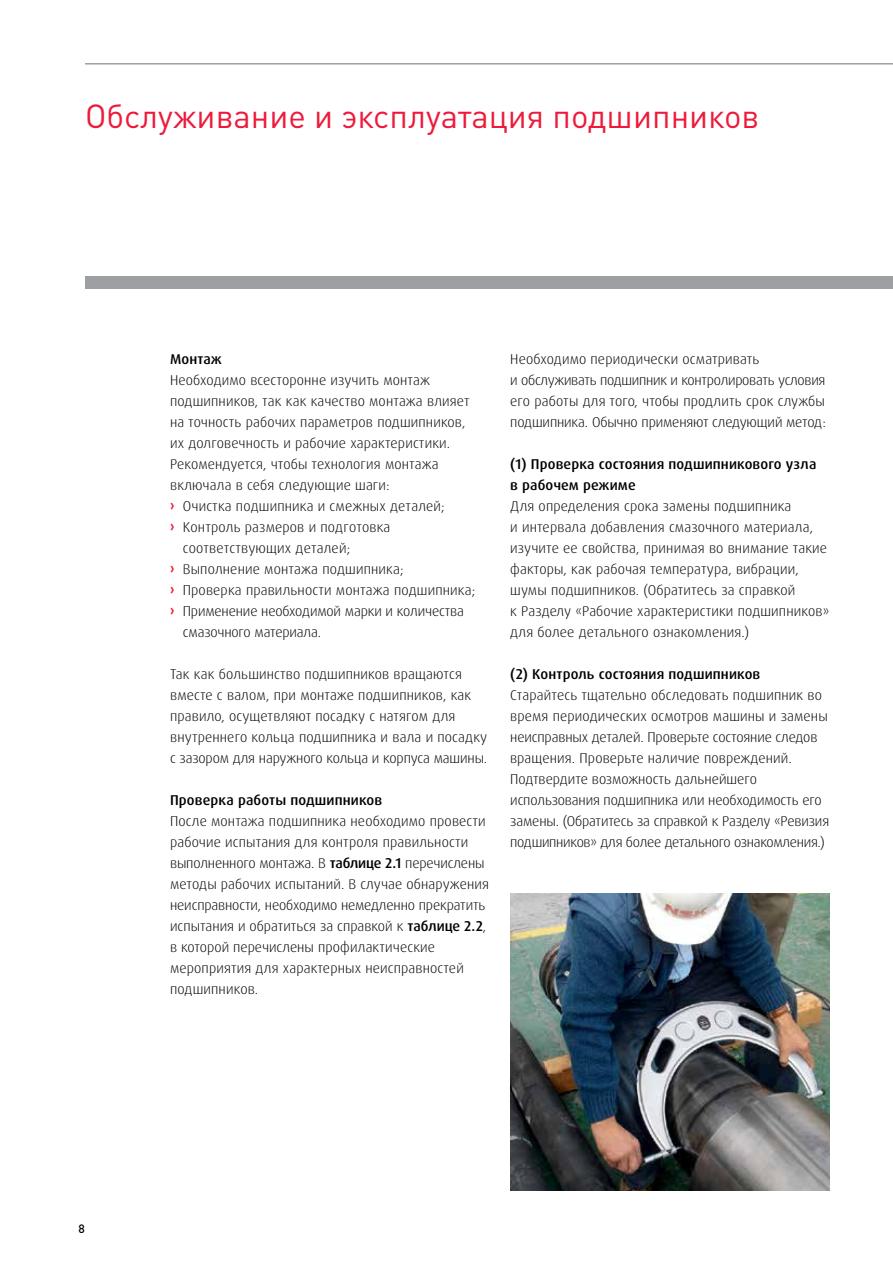
<style>
.page{position:relative;width:893px;height:1263px;background:#fff}
.page>*{position:absolute;margin:0;border:0;box-sizing:border-box;transform-origin:0 0}
.t1{font:33px "DIN Pro";color:#ed1a3b}
.t2{font:300 14.25px/21px "Dax Pro";letter-spacing:.01em;color:#000}
.t3{font:300 14.25px/21px "Dax Pro";letter-spacing:-.01em;color:#000}
.t4{font:500 14.25px/21px "Dax Pro";letter-spacing:.01em;color:#000}
.t5{font:500 12px "DIN Pro";color:#000}
.s1{font-weight:700;color:#ed1a3b}
.s2{font-weight:500}
</style>
<div class="page">
<hr style="left:85px;top:63px;width:808px;height:2px;background:#9d9fa2">
<div style="left:85px;top:276px;width:808px;height:13px;background:#9d9fa2"></div>
<img style="left:510px;top:893px;width:319px;height:298px">
<h1 class="t1" style="left:85px;top:93px;width:676px">Обслуживание и эксплуатация подшипников</h1>
<p class="t4" style="left:170px;top:348px;width:53px">Монтаж</p>
<p class="t2" style="left:170px;top:369px;width:261px">Необходимо всесторонне изучить монтаж</p>
<p class="t2" style="left:170px;top:390px;width:301px">подшипников, так как качество монтажа влияет</p>
<p class="t2" style="left:170px;top:411px;width:297px">на точность рабочих параметров подшипников,</p>
<p class="t2" style="left:170px;top:432px;width:282px">их долговечность и рабочие характеристики.</p>
<p class="t2" style="left:170px;top:453px;width:270px">Рекомендуется, чтобы технология монтажа</p>
<p class="t2" style="left:170px;top:474px;width:221px">включала в себя следующие шаги:</p>
<p class="t2" style="left:170px;top:495px;width:276px"><span class="s1">›</span> Очистка подшипника и смежных деталей;</p>
<p class="t2" style="left:170px;top:516px;width:222px"><span class="s1">›</span> Контроль размеров и подготовка</p>
<p class="t2" style="left:183px;top:537px;width:169px">соответствующих деталей;</p>
<p class="t2" style="left:170px;top:558px;width:235px"><span class="s1">›</span> Выполнение монтажа подшипника;</p>
<p class="t2" style="left:170px;top:579px;width:307px"><span class="s1">›</span> Проверка правильности монтажа подшипника;</p>
<p class="t3" style="left:170px;top:600px;width:295px"><span class="s1">›</span> Применение необходимой марки и количества</p>
<p class="t3" style="left:183px;top:621px;width:140px">смазочного материала.</p>
<p class="t2" style="left:170px;top:663px;width:319px">Так как большинство подшипников вращаются вместе с валом, при монтаже подшипников, как правило, осущетвляют посадку с натягом для внутреннего кольца подшипника и вала и посадку с зазором для наружного кольца и корпуса машины.</p>
<p class="t4" style="left:170px;top:789px;width:214px">Проверка работы подшипников</p>
<p class="t2" style="left:170px;top:810px;width:320px">После монтажа подшипника необходимо провести рабочие испытания для контроля правильности выполненного монтажа. В <span class="s2">таблице 2.1</span> перечислены методы рабочих испытаний. В случае обнаружения неисправности, необходимо немедленно прекратить испытания и обратиться за справкой к <span class="s2">таблице 2.2</span>, в которой перечислены профилактические мероприятия для характерных неисправностей подшипников.</p>
<p class="t3" style="left:510px;top:348px;width:317px">Необходимо периодически осматривать<br>и обслуживать подшипник и контролировать условия его работы для того, чтобы продлить срок службы подшипника. Обычно применяют следующий метод:</p>
<p class="t4" style="left:510px;top:453px;width:308px">(1) Проверка состояния подшипникового узла в рабочем режиме</p>
<p class="t2" style="left:510px;top:495px;width:320px">Для определения срока замены подшипника<br>и интервала добавления смазочного материала, изучите ее свойства, принимая во внимание такие факторы, как рабочая температура, вибрации, шумы подшипников. (Обратитесь за справкой<br>к Разделу «Рабочие характеристики подшипников» для более детального ознакомления.)</p>
<p class="t4" style="left:510px;top:663px;width:252px">(2) Контроль состояния подшипников</p>
<p class="t3" style="left:510px;top:684px;width:320px">Старайтесь тщательно обследовать подшипник во время периодических осмотров машины и замены неисправных деталей. Проверьте состояние cледов вращения. Проверьте наличие повреждений.<br>Подтвердите возможность дальнейшего использования подшипника или необходимость его замены. (Обратитесь за справкой к Разделу «Ревизия подшипников» для более детального ознакомления.)</p>
<p class="t5" style="left:79px;top:1221px;width:8px">8</p>
</div>
